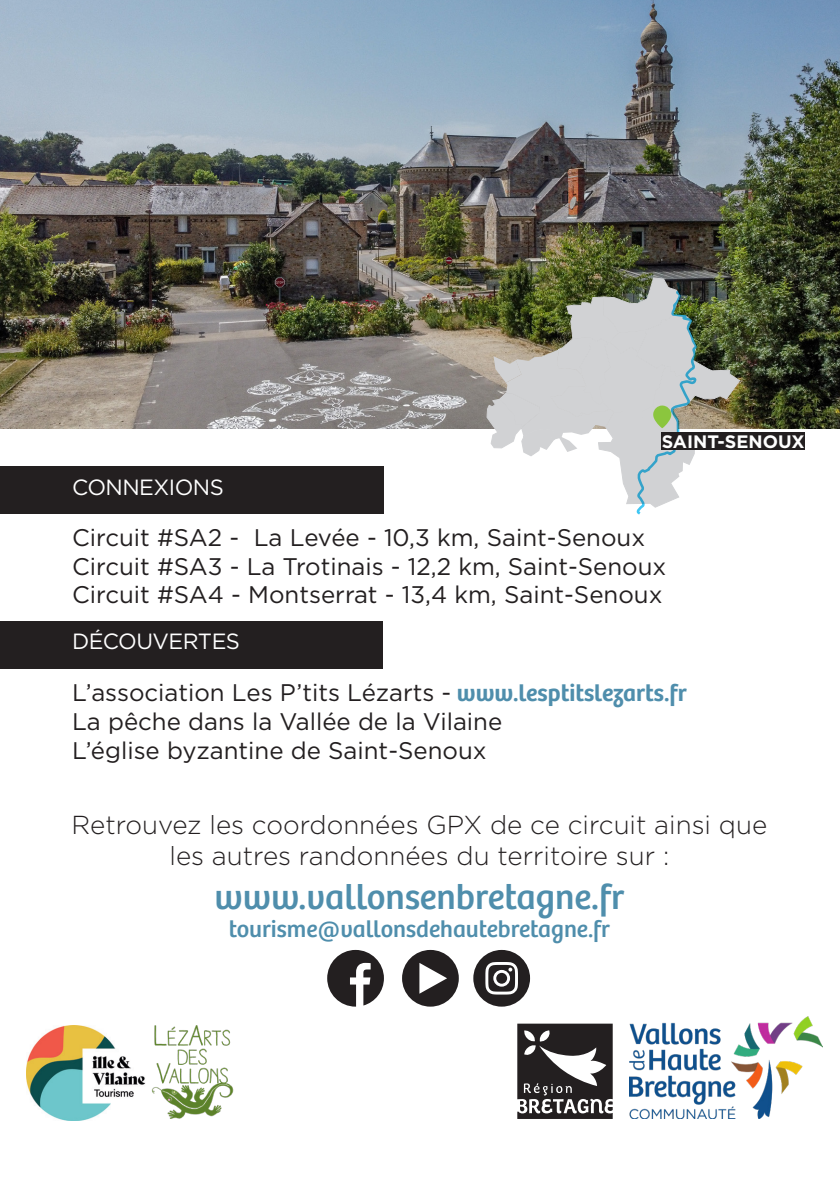
<style>
.page{position:relative;width:840px;height:1191px;background:#fff}
.page>*{position:absolute;margin:0;border:0;box-sizing:border-box;transform-origin:0 0}
.t1{font:36px "Bree";color:#4f8eac}
.t2{font:300 26px/31.2px "Gotham";color:#231f20;text-align:center}
.t3{font:24px "Gotham";color:#231f20}
.t4{font:24px "Bree";color:#4f8eac}
.t5{font:22px "Gotham";letter-spacing:-.025em;color:#fff}
.t6{font:700 18px "Gotham";color:#fff}
.s1{font-family:"Bree";font-weight:600;color:#4f8eac}
</style>
<div class="page">
<img style="left:629px;top:1016px;width:193px;height:102px">
<img style="left:26px;top:1025px;width:117px;height:95px">
<svg style="left:473px;top:950px;width:56px;height:56px"></svg>
<svg style="left:327px;top:950px;width:57px;height:57px"></svg>
<div style="left:0;top:466px;width:384px;height:47px;background:#231f20"></div>
<img style="left:0;top:0;width:839px;height:428px">
<img style="left:486px;top:277px;width:253px;height:237px">
<div style="left:660px;top:432px;width:144px;height:18px;background:#231f20"></div>
<div style="left:0;top:621px;width:382px;height:47px;background:#231f20"></div>
<img style="left:143px;top:1025px;width:91px;height:94px">
<div style="left:402px;top:950px;width:56px;height:56px;background:#231f20;border-radius:50%"></div>
<svg style="left:419px;top:963px;width:28px;height:30px"></svg>
<svg style="left:517px;top:1023px;width:95px;height:96px"></svg>
<p class="t6" style="left:661px;top:431px;width:144px">SAINT-SENOUX</p>
<p class="t5" style="left:72px;top:473px;width:153px">CONNEXIONS</p>
<p class="t3" style="left:72px;top:522px;width:574px">Circuit #SA2 - La Levée - 10,3 km, Saint-Senoux</p>
<p class="t3" style="left:72px;top:551px;width:595px">Circuit #SA3 - La Trotinais - 12,2 km, Saint-Senoux</p>
<p class="t3" style="left:72px;top:579px;width:591px">Circuit #SA4 - Montserrat - 13,4 km, Saint-Senoux</p>
<p class="t5" style="left:72px;top:627px;width:169px">DÉCOUVERTES</p>
<p class="t3" style="left:72px;top:677px;width:616px">L’association Les P’tits Lézarts - <span class="s1">www.lesptitslezarts.fr</span></p>
<p class="t3" style="left:72px;top:706px;width:431px">La pêche dans la Vallée de la Vilaine</p>
<p class="t3" style="left:72px;top:735px;width:416px">L’église byzantine de Saint-Senoux</p>
<p class="t2" style="left:72px;top:808px;width:696px">Retrouvez les coordonnées GPX de ce circuit ainsi que les autres randonnées du territoire sur :</p>
<p class="t1" style="left:214px;top:875px;width:411px">www.vallonsenbretagne.fr</p>
<p class="t4" style="left:228px;top:915px;width:382px">tourisme@vallonsdehautebretagne.fr</p>
</div>
